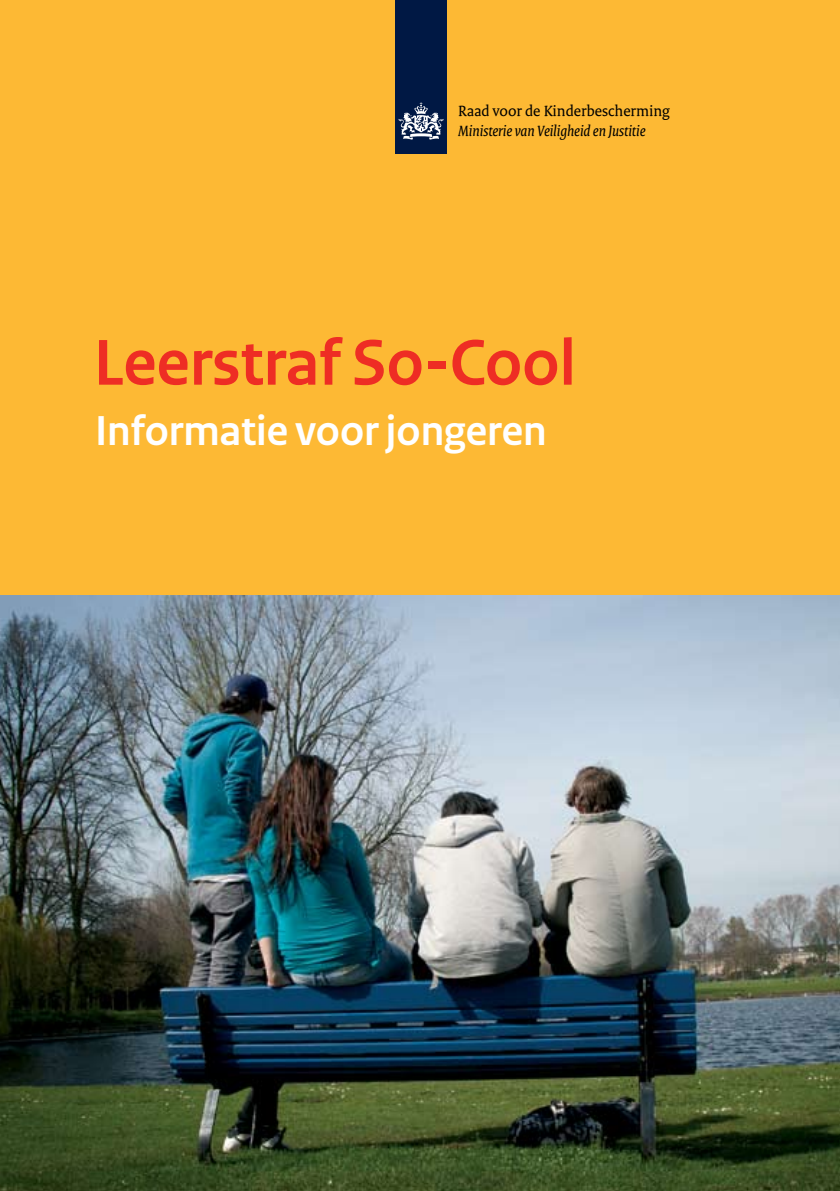
<style>
.page{position:relative;width:840px;height:1191px;background:#fff}
.page>*{position:absolute;margin:0;border:0;box-sizing:border-box;transform-origin:0 0}
.t1{font:700 68px "Rijksoverheid Sans Heading";color:#ee2d24}
.t2{font:700 44px "Rijksoverheid Sans Heading";color:#fff}
.t3{font:italic 16px "Rijksoverheid Serif";color:#000}
.t4{font:16px "Rijksoverheid Serif";color:#000}
</style>
<div class="page">
<div style="left:0;top:0;width:839px;height:595px;background:#fdb934"></div>
<div style="left:395px;top:0;width:51px;height:153px;background:#001844"></div>
<img style="left:0;top:595px;width:839px;height:596px">
<svg style="left:398px;top:102px;width:45px;height:38px"></svg>
<p class="t4" style="left:458px;top:102px;width:213px">Raad voor de Kinderbescherming</p>
<p class="t3" style="left:458px;top:121px;width:188px">Ministerie van Veiligheid en Justitie</p>
<h1 class="t1" style="left:94px;top:324px;width:483px">Leerstraf So-Cool</h1>
<h2 class="t2" style="left:95px;top:406px;width:453px">Informatie voor jongeren</h2>
</div>
